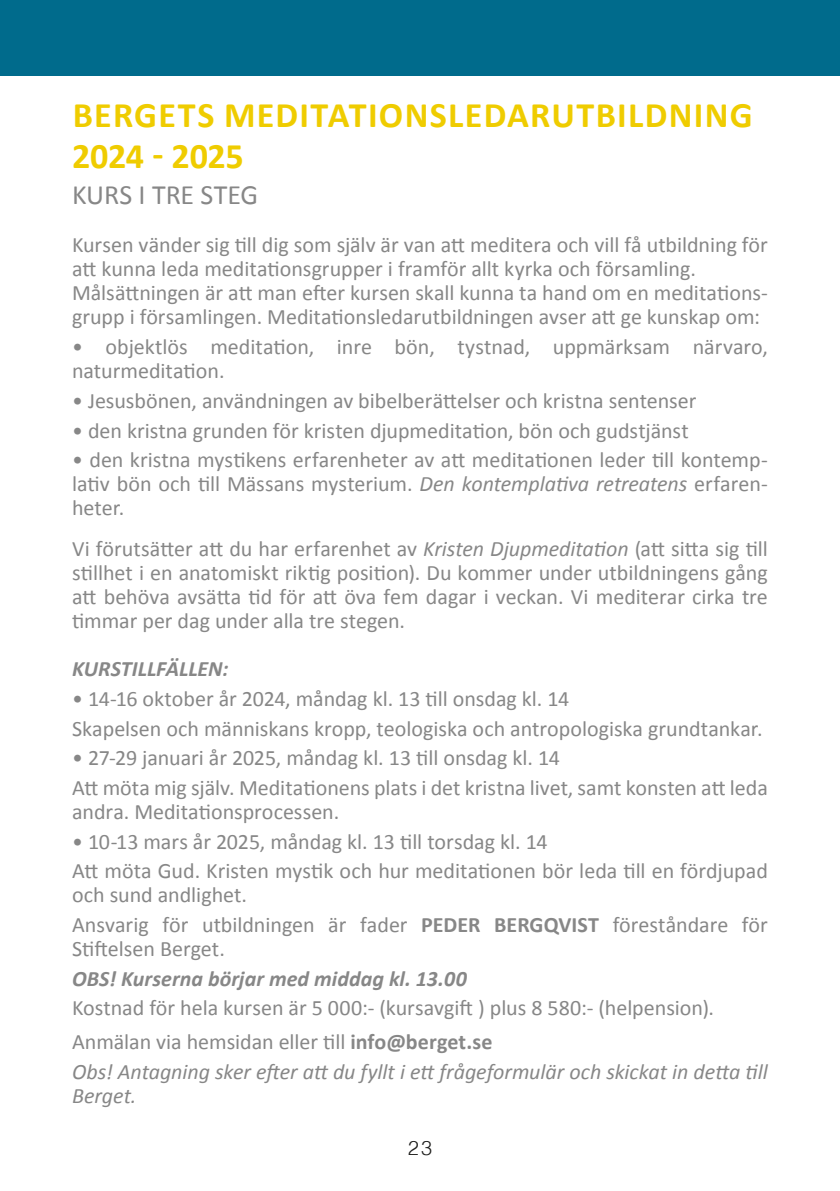
<style>
.page{position:relative;width:840px;height:1191px;background:#fff}
.page>*{position:absolute;margin:0;border:0;box-sizing:border-box;transform-origin:0 0}
.Program_normal_S_t_David{font:700 36px "Calibri";letter-spacing:.035em;color:#efcc00}
.Program_normal_S_t_David-2{font:700 36px "Calibri";letter-spacing:-.01em;color:#efcc00}
.t1{font:28px "Calibri";letter-spacing:-.005em;color:#878787}
.t2{font:22px/24px "Calibri";color:#878787}
.t3{font:italic 22px/24px "Calibri";letter-spacing:-.005em;color:#878787}
.t4{font:italic 700 22px "Calibri";color:#878787}
.hedens_rubrik_2{font:300 20px "Helvetica";color:#1d1d1b}
.s1{font-style:italic}
.s2{font-weight:700}
</style>
<div class="page">
<div style="left:0;top:0;width:839px;height:76px;background:#006b8c"></div>
<p class="Program_normal_S_t_David" style="left:73px;top:92px;width:681px">BERGETS MEDITATIONSLEDARUTBILDNING</p>
<p class="Program_normal_S_t_David-2" style="left:72px;top:134px;width:173px">2024 - 2025</p>
<p class="t1" style="left:72px;top:178px;width:188px">KURS I TRE STEG</p>
<p class="t2" style="left:72px;top:232px;width:697px">Kursen vänder sig till dig som själv är van att meditera och vill få utbildning för att kunna leda meditationsgrupper i framför allt kyrka och församling.</p>
<p class="t2" style="left:72px;top:280px;width:697px">Målsättningen är att man efter kursen skall kunna ta hand om en meditations&shy;grupp i församlingen. Meditationsledarutbildningen avser att ge kunskap om:</p>
<p class="t2" style="left:72px;top:334px;width:697px">• objektlös meditation, inre bön, tystnad, uppmärksam närvaro, naturmeditation.</p>
<p class="t2" style="left:72px;top:387px;width:625px">• Jesusbönen, användningen av bibelberättelser och kristna sentenser</p>
<p class="t2" style="left:72px;top:417px;width:618px">• den kristna grunden för kristen djupmeditation, bön och gudstjänst</p>
<p class="t2" style="left:72px;top:447px;width:697px;text-align:justify">• den kristna mystikens erfarenheter av att meditationen leder till kontemp&shy;lativ bön och till Mässans mysterium. <span class="s1">Den kontemplativa retreatens</span> erfaren&shy;heter.</p>
<p class="t2" style="left:72px;top:536px;width:697px;text-align:justify">Vi förutsätter att du har erfarenhet av <span class="s1">Kristen Djupmeditation</span> (att sitta sig till stillhet i en anatomiskt riktig position). Du kommer under utbildningens gång att behöva avsätta tid för att öva fem dagar i veckan. Vi mediterar cirka tre timmar per dag under alla tre stegen.</p>
<p class="t4" style="left:72px;top:655px;width:158px">KURSTILLFÄLLEN:</p>
<p class="t2" style="left:72px;top:685px;width:498px">• 14-16 oktober år 2024, måndag kl. 13 till onsdag kl. 14</p>
<p class="t2" style="left:72px;top:715px;width:691px">Skapelsen och människans kropp, teologiska och antropologiska grundtankar.</p>
<p class="t2" style="left:72px;top:745px;width:489px">• 27-29 januari år 2025, måndag kl. 13 till onsdag kl. 14</p>
<p class="t2" style="left:72px;top:774px;width:697px">Att möta mig själv. Meditationens plats i det kristna livet, samt konsten att leda andra. Meditationsprocessen.</p>
<p class="t2" style="left:72px;top:828px;width:476px">• 10-13 mars år 2025, måndag kl. 13 till torsdag kl. 14</p>
<p class="t2" style="left:72px;top:858px;width:697px">Att möta Gud. Kristen mystik och hur meditationen bör leda till en fördjupad och sund andlighet.</p>
<p class="t2" style="left:72px;top:911px;width:697px">Ansvarig för utbildningen är fader <span class="s2">PEDER BERGQVIST</span> föreståndare för<br>Stiftelsen Berget.</p>
<p class="t4" style="left:72px;top:964px;width:396px">OBS! Kurserna börjar med middag kl. 13.00</p>
<p class="t2" style="left:72px;top:995px;width:643px">Kostnad för hela kursen är 5 000:- (kursavgift ) plus 8 580:- (helpension).</p>
<p class="t2" style="left:72px;top:1028px;width:421px">Anmälan via hemsidan eller till <span class="s2">info@berget.se</span></p>
<p class="t3" style="left:72px;top:1058px;width:697px">Obs! Antagning sker efter att du fyllt i ett frågeformulär och skickat in detta till<br>Berget.</p>
<p class="hedens_rubrik_2" style="left:407px;top:1130px;width:26px">23</p>
</div>
